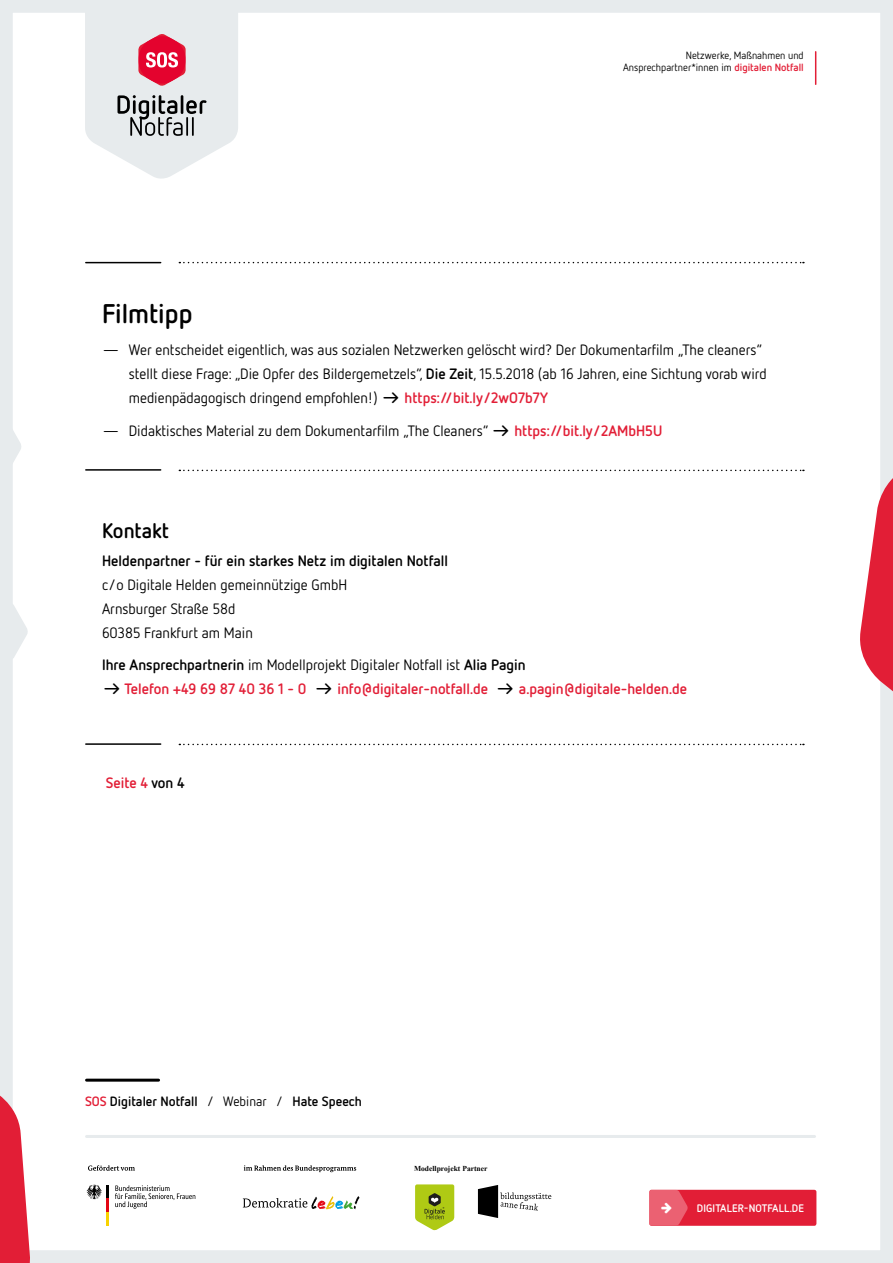
<style>
.page{position:relative;width:893px;height:1263px;background:#fff}
.page>*{position:absolute;margin:0;border:0;box-sizing:border-box;transform-origin:0 0}
.t1{font:700 27px "Netto OT";color:#000}
.t2{font:700 21px "Netto OT";color:#000}
.Liste{font:15px/24px "Netto OT";color:#000}
.Liste-2{font:700 15px "Netto OT";color:#e21e36}
.t3{font:700 13.5px "Netto OT";color:#000}
.t4{font:700 10.95px "Netto OT";letter-spacing:.01em;color:#fff}
.t5{font:10.5px/12px "Netto OT";color:#000;text-align:right}
.t6{font:700 7.5px "Times New Roman";color:#000}
.s1{font-weight:700;color:#e21e36}
.s2{font-weight:700}
.s3{color:#000}
.s4{color:#e21e36}
.s5{font-weight:400}
</style>
<div class="page">
<div style="left:0;top:0;width:893px;height:1263px;border:13px solid #e7ebed"></div>
<hr style="left:815px;top:52px;width:1px;height:32px;background:#e21e36">
<svg style="left:85px;top:0;width:153px;height:179px;background:#e0d6da"></svg>
<svg style="left:0;top:1024px;width:32px;height:239px"></svg>
<svg style="left:860px;top:410px;width:33px;height:368px"></svg>
<hr style="left:87px;top:1079px;width:72px;height:3px;background:#000">
<div style="left:649px;top:1190px;width:167px;height:36px;background:#e21e36;border-radius:2px"></div>
<svg style="left:86px;top:1185px;width:22px;height:40px"></svg>
<svg style="left:243px;top:1196px;width:117px;height:13px"></svg>
<svg style="left:88px;top:1165px;width:47px;height:6px"></svg>
<svg style="left:244px;top:1165px;width:112px;height:7px"></svg>
<svg style="left:115px;top:1185px;width:80px;height:24px"></svg>
<svg style="left:478px;top:1185px;width:73px;height:33px"></svg>
<svg style="left:415px;top:1184px;width:39px;height:46px;background:#abc133"></svg>
<hr style="left:87px;top:1135px;width:727px;height:3px;background:#e7ebed">
<svg style="left:0;top:417px;width:21px;height:59px"></svg>
<svg style="left:0;top:602px;width:28px;height:59px"></svg>
<svg style="left:179px;top:262px;width:625px;height:1px"></svg>
<svg style="left:179px;top:470px;width:625px;height:1px"></svg>
<svg style="left:179px;top:744px;width:625px;height:1px"></svg>
<hr style="left:86px;top:262px;width:75px;height:1px;background:#000">
<hr style="left:86px;top:469px;width:75px;height:2px;background:#000">
<hr style="left:86px;top:743px;width:75px;height:2px;background:#000">
<svg style="left:649px;top:1190px;width:39px;height:36px"></svg>
<p class="t5" style="left:623px;top:49px;width:182px">Netzwerke, Maßnahmen und<br>Ansprechpartner*innen im <span class="s1">digitalen Notfall</span></p>
<p class="t1" style="left:102px;top:296px;width:92px">Filmtipp</p>
<p class="Liste" style="left:129px;top:338px;width:639px;text-indent:-27px">— Wer entscheidet eigentlich, was aus sozialen Netzwerken gelöscht wird? Der Dokumentarfilm „The cleaners“ stellt diese Frage: „Die Opfer des Bildergemetzels“, <span class="s2">Die Zeit</span>, 15.5.2018 (ab 16 Jahren, eine Sichtung vorab wird medienpädagogisch dringend empfohlen!) <span class="s2">→</span> <span class="s1">https://bit.ly/2wO7b7Y</span></p>
<p class="Liste" style="left:102px;top:418px;width:562px">— Didaktisches Material zu dem Dokumentarfilm „The Cleaners“ <span class="s2">→</span> <span class="s1">https://bit.ly/2AMbH5U</span></p>
<p class="t2" style="left:102px;top:517px;width:69px">Kontakt</p>
<p class="Liste" style="left:102px;top:548px;width:347px"><span class="s2">Heldenpartner - für ein starkes Netz im digitalen Notfall </span>c/o Digitale Helden gemeinnützige GmbH<br>Arnsburger Straße 58d<br>60385 Frankfurt am Main</p>
<p class="Liste" style="left:102px;top:653px;width:425px"><span class="s2">Ihre Ansprechpartnerin</span> im Modellprojekt Digitaler Notfall ist <span class="s2">Alia Pagin</span></p>
<p class="Liste-2" style="left:102px;top:680px;width:586px"><span class="s3">→</span> Telefon +49 69 87 40 36 1 - 0 <span class="s3">→</span> info@digitaler-notfall.de <span class="s3">→</span> a.pagin@digitale-helden.de</p>
<p class="Liste-2" style="left:106px;top:773px;width:80px">Seite 4 <span class="s3">von 4</span></p>
<p class="t3" style="left:85px;top:1092px;width:278px"><span class="s4">SOS</span> Digitaler Notfall <span class="s5">/ Webinar /</span> Hate Speech</p>
<p class="t6" style="left:414px;top:1163px;width:75px">Modellprojekt Partner</p>
<p class="t4" style="left:697px;top:1201px;width:109px">DIGITALER-NOTFALL.DE</p>
</div>
